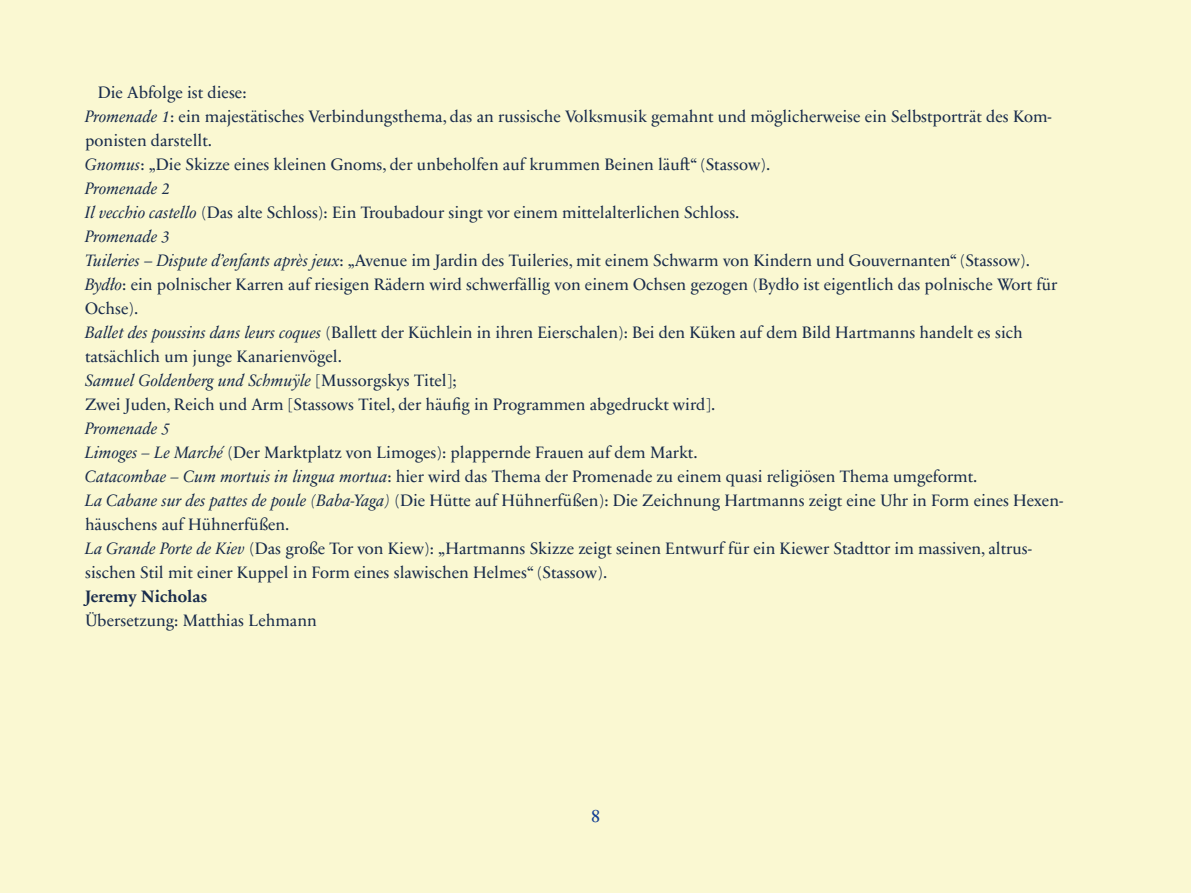
<style>
.page{position:relative;width:1191px;height:893px;background:#faf8d2}
.page>*{position:absolute;margin:0;border:0;box-sizing:border-box;transform-origin:0 0}
.t1{font:19.2px "Sabon Next LT Pro";color:#123e93}
.t2{font:16.8px/24px "Sabon Next LT Pro";color:#192c4c}
.t3{font:700 16.8px "Sabon Next LT Pro";color:#192c4c}
.s1{font-style:italic}
</style>
<div class="page">
<p class="t2" style="left:85px;top:79px;width:973px;text-indent:13px">Die Abfolge ist diese:<br><span class="s1">Promenade 1</span>: ein majestätisches Verbindungsthema, das an russische Volksmusik gemahnt und möglicherweise ein Selbstporträt des Kom&shy;ponisten darstellt.<br><span class="s1">Gnomus</span>: „Die Skizze eines kleinen Gnoms, der unbeholfen auf krummen Beinen läuft“ (Stassow).<br><span class="s1">Promenade 2<br>Il vecchio castello</span> (Das alte Schloss): Ein Troubadour singt vor einem mittelalterlichen Schloss.<br><span class="s1">Promenade 3<br>Tuileries</span> – <span class="s1">Dispute d’enfants après jeux</span>: „Avenue im Jardin des Tuileries, mit einem Schwarm von Kindern und Gouvernanten“ (Stassow).<br><span class="s1">Bydło</span>: ein polnischer Karren auf riesigen Rädern wird schwerfällig von einem Ochsen gezogen (Bydło ist eigentlich das polnische Wort für Ochse).<br><span class="s1">Ballet des poussins dans leurs coques</span> (Ballett der Küchlein in ihren Eierschalen): Bei den Küken auf dem Bild Hartmanns handelt es sich tatsächlich um junge Kanarienvögel.<br><span class="s1">Samuel Goldenberg und Schmuÿle</span> [Mussorgskys Titel];<br>Zwei Juden, Reich und Arm [Stassows Titel, der häufig in Programmen abgedruckt wird].</p>
<p class="t2" style="left:85px;top:415px;width:979px"><span class="s1">Promenade 5<br>Limoges – Le Marché</span> (Der Marktplatz von Limoges): plappernde Frauen auf dem Markt.<br><span class="s1">Catacombae – Cum mortuis in lingua mortua</span>: hier wird das Thema der Promenade zu einem quasi religiösen Thema umgeformt.<br><span class="s1">La Cabane sur des pattes de poule (Baba-Yaga)</span> (Die Hütte auf Hühnerfüßen): Die Zeichnung Hartmanns zeigt eine Uhr in Form eines Hexen&shy;häuschens auf Hühnerfüßen.<br><span class="s1">La Grande Porte de Kiev</span> (Das große Tor von Kiew): „Hartmanns Skizze zeigt seinen Entwurf für ein Kiewer Stadttor im massiven, altrus&shy;sischen Stil mit einer Kuppel in Form eines slawischen Helmes“ (Stassow).</p>
<p class="t3" style="left:85px;top:583px;width:124px">Jeremy Nicholas</p>
<p class="t2" style="left:85px;top:607px;width:233px">Übersetzung: Matthias Lehmann</p>
<p class="t1" style="left:590px;top:801px;width:11px">8</p>
</div>
